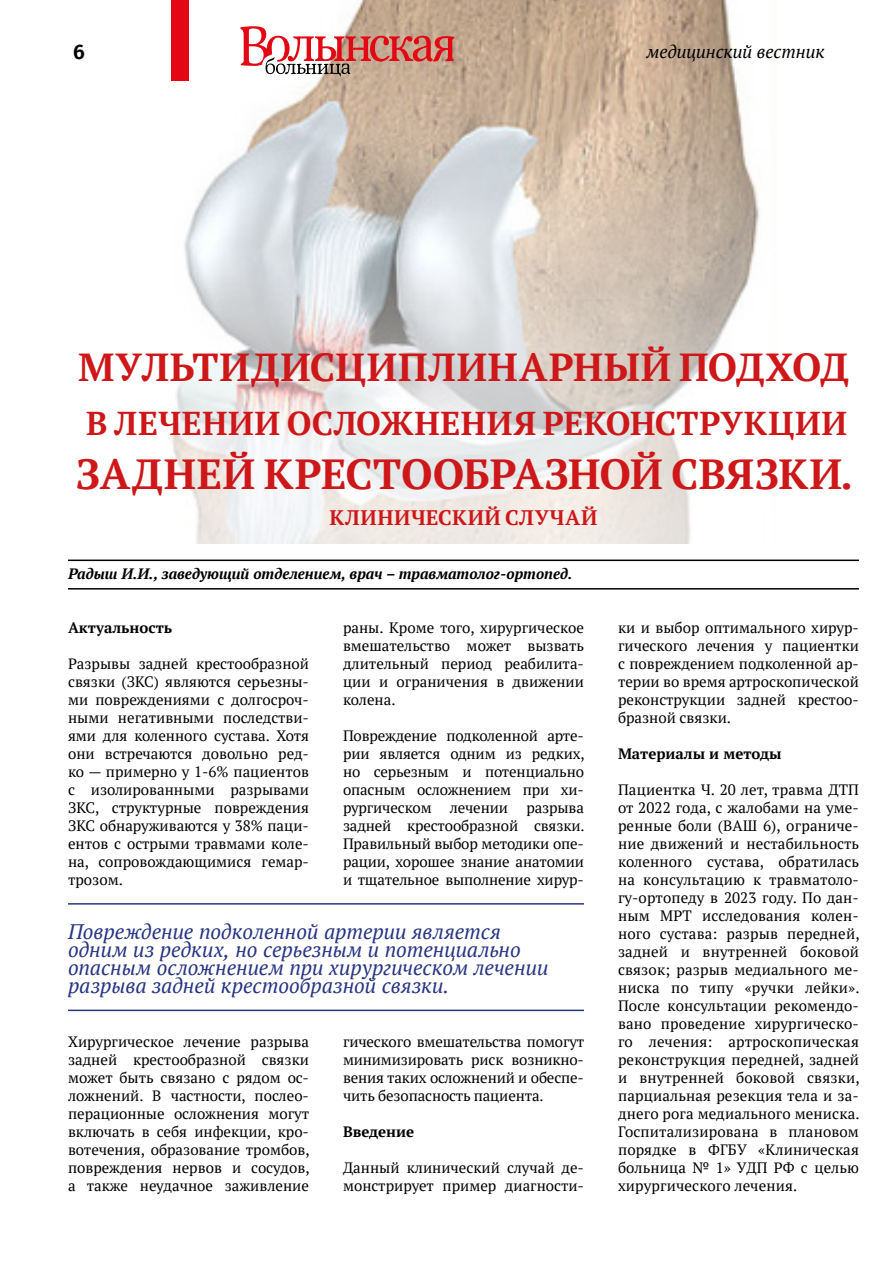
<style>
.page{position:relative;width:893px;height:1263px;background:#fff}
.page>*{position:absolute;margin:0;border:0;box-sizing:border-box;transform-origin:0 0}
.t1{font:700 42px "PT Serif";letter-spacing:-.005em;color:#cd1719}
.t2{font:700 39px "PT Serif";letter-spacing:.02em;color:#cd1719}
.t3{font:700 33px "PT Serif";letter-spacing:.015em;color:#cd1719}
.t4{font:italic 21px/18px "PT Serif";color:#283583}
.t5{font:700 21px "PT Serif";letter-spacing:.025em;color:#cd1719}
.t6{font:600 21px "Fira Sans";color:#000}
.t7{font:italic 18px "PT Serif";color:#000}
.t8{font:15px/18px "PT Serif";color:#000;text-align:justify}
.t9{font:italic 700 15px "PT Serif";color:#000}
.t10{font:700 15px "PT Serif";color:#000}
</style>
<div class="page">
<img style="left:171px;top:0;width:589px;height:543px">
<hr style="left:68px;top:560px;width:791px;height:1px;background:#000">
<hr style="left:68px;top:588px;width:791px;height:2px;background:#000">
<hr style="left:68px;top:903px;width:516px;height:2px;background:#283583">
<hr style="left:68px;top:1010px;width:516px;height:1px;background:#283583">
<svg style="left:240px;top:26px;width:214px;height:51px"></svg>
<div style="left:171px;top:0;width:18px;height:80px;background:#e30613"></div>
<h3 class="t6" style="left:73px;top:34px;width:13px">6</h3>
<p class="t7" style="left:647px;top:40px;width:179px">медицинский вестник</p>
<h2 class="t2" style="left:78px;top:341px;width:772px">МУЛЬТИДИСЦИПЛИНАРНЫЙ ПОДХОД</h2>
<h3 class="t3" style="left:86px;top:401px;width:762px">В ЛЕЧЕНИИ ОСЛОЖНЕНИЯ РЕКОНСТРУКЦИИ</h3>
<h1 class="t1" style="left:76px;top:446px;width:778px">ЗАДНЕЙ КРЕСТООБРАЗНОЙ СВЯЗКИ.</h1>
<h3 class="t5" style="left:330px;top:503px;width:269px">КЛИНИЧЕСКИЙ СЛУЧАЙ</h3>
<p class="t9" style="left:68px;top:564px;width:506px">Радыш И.И., заведующий отделением, врач – травматолог-ортопед.</p>
<p class="t10" style="left:68px;top:618px;width:106px">Актуальность</p>
<p class="t8" style="left:68px;top:655px;width:242px">Разрывы задней крестообразной связки (ЗКС) являются серьезны&shy;ми повреждениями с долгосроч&shy;ными негативными последстви&shy;ями для коленного сустава. Хотя они встречаются довольно ред&shy;ко — примерно у 1-6% пациентов с изолированными разрывами ЗКС, структурные повреждения ЗКС обнаруживаются у 38% паци&shy;ентов с острыми травмами коле&shy;на, сопровождающимися гемар&shy;трозом.</p>
<p class="t8" style="left:343px;top:619px;width:243px">раны. Кроме того, хирургическое вмешательство может вызвать длительный период реабилита&shy;ции и ограничения в движении колена.</p>
<p class="t8" style="left:343px;top:727px;width:243px">Повреждение подколенной арте&shy;рии является одним из редких, но серьезным и потенциально опасным осложнением при хи&shy;рургическом лечении разрыва задней крестообразной связки.<br>Правильный выбор методики опе&shy;рации, хорошее знание анатомии и тщательное выполнение хирур-</p>
<h3 class="t4" style="left:68px;top:922px;width:482px">Повреждение подколенной артерии является одним из редких, но серьезным и потенциально опасным осложнением при хирургическом лечении разрыва задней крестообразной связки.</h3>
<p class="t8" style="left:68px;top:1033px;width:243px">Хирургическое лечение разрыва задней крестообразной связки может быть связано с рядом ос&shy;ложнений. В частности, послео&shy;перационные осложнения могут включать в себя инфекции, кро&shy;вотечения, образование тромбов, повреждения нервов и сосудов, а также неудачное заживление</p>
<p class="t8" style="left:343px;top:1033px;width:243px">гического вмешательства помогут минимизировать риск возникно&shy;вения таких осложнений и обеспе&shy;чить безопасность пациента.</p>
<p class="t10" style="left:343px;top:1122px;width:73px">Введение</p>
<p class="t8" style="left:343px;top:1159px;width:242px">Данный клинический случай де&shy;монстрирует пример диагности-</p>
<p class="t8" style="left:618px;top:619px;width:242px">ки и выбор оптимального хирур&shy;гического лечения у пациентки с повреждением подколенной ар&shy;терии во время артроскопической реконструкции задней крестоо&shy;бразной связки.</p>
<p class="t10" style="left:618px;top:744px;width:165px">Материалы и методы</p>
<p class="t8" style="left:618px;top:781px;width:243px">Пациентка Ч. 20 лет, травма ДТП от 2022 года, с жалобами на уме&shy;ренные боли (ВАШ 6), ограниче&shy;ние движений и нестабильность коленного сустава, обратилась на консультацию к травматоло&shy;гу-ортопеду в 2023 году. По дан&shy;ным МРТ исследования колен&shy;ного сустава: разрыв передней, задней и внутренней боковой связок; разрыв медиального ме&shy;ниска по типу «ручки лейки».<br>После консультации рекомендо&shy;вано проведение хирургическо&shy;го лечения: артроскопическая реконструкция передней, задней и внутренней боковой связки, парциальная резекция тела и за&shy;днего рога медиального мениска.<br>Госпитализирована в плановом порядке в ФГБУ «Клиническая больница № 1» УДП РФ с целью хирургического лечения.</p>
</div>
